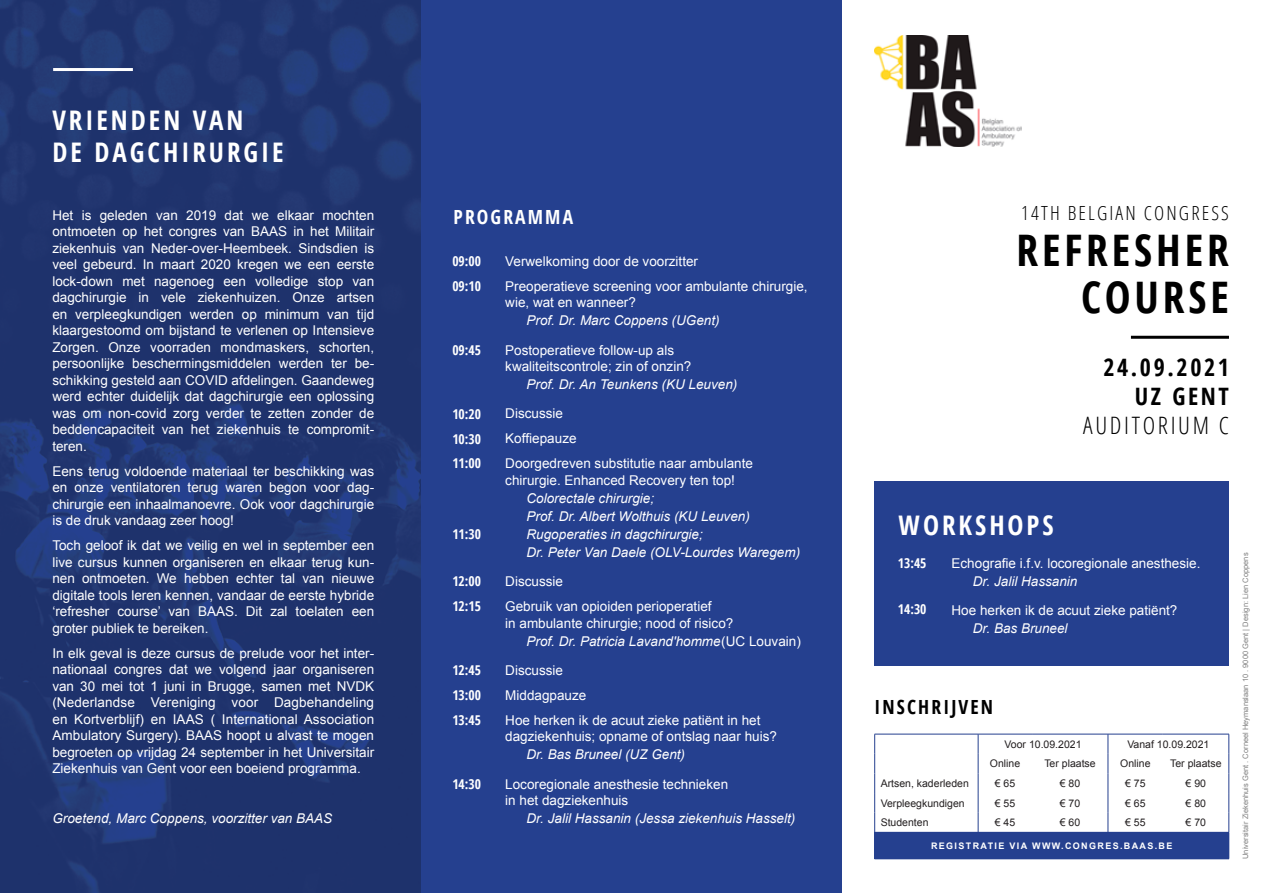
<style>
.page{position:relative;width:1263px;height:893px;background:#fff}
.page>*{position:absolute;margin:0;border:0;box-sizing:border-box;transform-origin:0 0}
.t1{font:700 43.5px/46.5px "Open Sans Condensed";letter-spacing:.09em;color:#000;text-align:right}
.t2{font:700 27px/32.4px "Open Sans Condensed";letter-spacing:.11em;color:#fff}
.t3{font:700 24px/28.8px "Open Sans Condensed";letter-spacing:.11em;color:#000;text-align:right}
.t4{font:300 24px "Open Sans Condensed";letter-spacing:.11em;color:#000}
.t5{font:300 19.5px "Open Sans Condensed";letter-spacing:.11em;color:#000}
.t6{font:700 19.5px "Open Sans Condensed";letter-spacing:.11em;color:#000}
.t7{font:700 19.5px "Open Sans Condensed";letter-spacing:.11em;color:#fff}
.t8{font:13.5px/16.5px "Arial";color:#fff}
.t9{font:italic 13.5px/18px "Arial";color:#fff}
.t10{font:700 13.5px/24.6px "Open Sans Condensed";color:#fff}
.t11{font:10.5px "Arial";color:#231f20}
.t12{font:700 9px "Arial";letter-spacing:.15em;color:#fff}
.t13{font:7.5px "Arial";color:#808080}
.s1{font-style:italic}
</style>
<div class="page">
<img style="left:0;top:0;width:421px;height:893px">
<div style="left:421px;top:0;width:421px;height:893px;background:#25408f"></div>
<div style="left:874px;top:482px;width:355px;height:184px;background:#25408f"></div>
<div style="left:875px;top:832px;width:354px;height:27px;background:#25408f"></div>
<hr style="left:874px;top:734px;width:104px;height:1px;background:#25408f">
<svg style="left:874px;top:734px;width:1px;height:125px"></svg>
<hr style="left:874px;top:832px;width:104px;height:1px;background:#25408f">
<hr style="left:978px;top:734px;width:54px;height:1px;background:#25408f">
<hr style="left:1032px;top:734px;width:76px;height:1px;background:#25408f">
<svg style="left:978px;top:734px;width:1px;height:98px"></svg>
<hr style="left:1108px;top:734px;width:55px;height:1px;background:#25408f">
<hr style="left:1163px;top:734px;width:66px;height:1px;background:#25408f">
<svg style="left:1108px;top:734px;width:1px;height:98px"></svg>
<svg style="left:1228px;top:734px;width:1px;height:98px"></svg>
<hr style="left:1131px;top:336px;width:98px;height:3px;background:#000">
<img style="left:874px;top:35px;width:147px;height:112px">
<hr style="left:53px;top:68px;width:80px;height:3px;background:#fff">
<h2 class="t2" style="left:52px;top:103px;width:233px">VRIENDEN VAN<br>DE DAGCHIRURGIE</h2>
<p class="t8" style="left:52px;top:207px;width:323px;text-align:justify">Het is geleden van 2019 dat we elkaar mochten ontmoeten op het congres van BAAS in het Militair ziekenhuis van Neder-over-Heembeek. Sindsdien is veel gebeurd. In maart 2020 kregen we een eerste lock-down met nagenoeg een volledige stop van dagchirurgie in vele ziekenhuizen. Onze artsen en verpleegkundigen werden op minimum van tijd klaargestoomd om bijstand te verlenen op Intensieve Zorgen. Onze voorraden mondmaskers, schorten, persoonlijke beschermingsmiddelen werden ter be&shy;schikking gesteld aan COVID afdelingen. Gaandeweg werd echter duidelijk dat dagchirurgie een oplossing was om non-covid zorg verder te zetten zonder de beddencapaciteit van het ziekenhuis te compromit&shy;teren.</p>
<p class="t8" style="left:52px;top:463px;width:323px;text-align:justify">Eens terug voldoende materiaal ter beschikking was en onze ventilatoren terug waren begon voor dag&shy;chirurgie een inhaalmanoevre. Ook voor dagchirurgie is de druk vandaag zeer hoog!</p>
<p class="t8" style="left:52px;top:537px;width:323px;text-align:justify">Toch geloof ik dat we veilig en wel in september een live cursus kunnen organiseren en elkaar terug kun&shy;nen ontmoeten. We hebben echter tal van nieuwe digitale tools leren kennen, vandaar de eerste hybride ‘refresher course’ van BAAS. Dit zal toelaten een groter publiek te bereiken.</p>
<p class="t8" style="left:52px;top:645px;width:323px;text-align:justify">In elk geval is deze cursus de prelude voor het inter&shy;nationaal congres dat we volgend jaar organiseren van 30 mei tot 1 juni in Brugge, samen met NVDK (Nederlandse Vereniging voor Dagbehandeling en Kortverblijf) en IAAS ( International Association Ambulatory Surgery). BAAS hoopt u alvast te mogen begroeten op vrijdag 24 september in het Universitair Ziekenhuis van Gent voor een boeiend programma.</p>
<p class="t9" style="left:52px;top:809px;width:281px">Groetend, Marc Coppens, voorzitter van BAAS</p>
<h3 class="t7" style="left:453px;top:203px;width:121px">PROGRAMMA</h3>
<p class="t10" style="left:452px;top:249px;width:30px">09:00<br>09:10</p>
<p class="t8" style="left:505px;top:249px;width:304px;line-height:25px">Verwelkoming door de voorzitter<br>Preoperatieve screening voor ambulante chirurgie,</p>
<p class="t8" style="left:505px;top:294px;width:132px">wie, wat en wanneer?</p>
<p class="t9" style="left:526px;top:312px;width:195px">Prof. Dr. Marc Coppens (UGent)</p>
<p class="t8" style="left:505px;top:342px;width:188px">Postoperatieve follow-up als kwaliteitscontrole; zin of onzin?</p>
<p class="t9" style="left:526px;top:375px;width:212px">Prof. Dr. An Teunkens (KU Leuven)</p>
<p class="t8" style="left:505px;top:401px;width:249px;line-height:25px">Discussie<br>Koffiepauze<br>Doorgedreven substitutie naar ambulante</p>
<p class="t8" style="left:505px;top:472px;width:231px">chirurgie. Enhanced Recovery ten top!</p>
<p class="t9" style="left:526px;top:489px;width:275px">Colorectale chirurgie;<br>Prof. Dr. Albert Wolthuis (KU Leuven)<br>Rugoperaties in dagchirurgie;<br>Dr. Peter Van Daele (OLV-Lourdes Waregem)</p>
<p class="t8" style="left:505px;top:569px;width:208px;line-height:25px">Discussie<br>Gebruik van opioiden perioperatief</p>
<p class="t8" style="left:526px;top:614px;width:276px;line-height:18px;text-indent:-21px">in ambulante chirurgie; nood of risico?<br><span class="s1">Prof. Dr. Patricia Lavand'homme</span>(UC Louvain)</p>
<p class="t8" style="left:505px;top:658px;width:257px;line-height:25px">Discussie<br>Middagpauze<br>Hoe herken ik de acuut zieke patiënt in het</p>
<p class="t8" style="left:505px;top:728px;width:273px">dagziekenhuis; opname of ontslag naar huis?</p>
<p class="t9" style="left:526px;top:746px;width:160px">Dr. Bas Bruneel (UZ Gent)</p>
<p class="t8" style="left:505px;top:776px;width:224px">Locoregionale anesthesie technieken in het dagziekenhuis</p>
<p class="t9" style="left:526px;top:809px;width:270px">Dr. Jalil Hassanin (Jessa ziekenhuis Hasselt)</p>
<p class="t10" style="left:452px;top:337px;width:30px">09:45</p>
<p class="t10" style="left:452px;top:401px;width:30px;text-align:justify">10:20<br>10:30<br>11:00</p>
<p class="t10" style="left:452px;top:522px;width:30px">11:30</p>
<p class="t10" style="left:452px;top:568px;width:30px;line-height:25.8px">12:00<br>12:15</p>
<p class="t10" style="left:452px;top:657px;width:30px;line-height:25px;text-align:justify">12:45<br>13:00<br>13:45</p>
<p class="t10" style="left:452px;top:771px;width:30px">14:30</p>
<h3 class="t5" style="left:1021px;top:200px;width:209px">14TH BELGIAN CONGRESS</h3>
<h1 class="t1" style="left:1016px;top:226px;width:214px">REFRESHER<br>COURSE</h1>
<h3 class="t3" style="left:1103px;top:353px;width:127px">24.09.2021<br>UZ GENT</h3>
<h3 class="t4" style="left:1083px;top:409px;width:147px">AUDITORIUM C</h3>
<h2 class="t2" style="left:899px;top:508px;width:157px">WORKSHOPS</h2>
<p class="t8" style="left:951px;top:555px;width:250px">Echografie i.f.v. locoregionale anesthesie.</p>
<p class="t9" style="left:973px;top:572px;width:106px">Dr. Jalil Hassanin</p>
<p class="t8" style="left:951px;top:602px;width:227px">Hoe herken ik de acuut zieke patiënt?</p>
<p class="t9" style="left:973px;top:620px;width:96px">Dr. Bas Bruneel</p>
<p class="t10" style="left:898px;top:551px;width:30px">13:45</p>
<p class="t10" style="left:898px;top:596px;width:30px">14:30</p>
<h3 class="t6" style="left:874px;top:693px;width:120px">INSCHRIJVEN</h3>
<p class="t11" style="left:1004px;top:737px;width:79px">Voor 10.09.2021</p>
<p class="t11" style="left:1127px;top:737px;width:84px">Vanaf 10.09.2021</p>
<p class="t11" style="left:990px;top:757px;width:32px">Online</p>
<p class="t11" style="left:1044px;top:757px;width:53px">Ter plaatse</p>
<p class="t11" style="left:1120px;top:757px;width:32px">Online</p>
<p class="t11" style="left:1170px;top:757px;width:53px">Ter plaatse</p>
<p class="t11" style="left:881px;top:776px;width:90px">Artsen, kaderleden</p>
<p class="t11" style="left:995px;top:776px;width:22px">€ 65</p>
<p class="t11" style="left:1060px;top:776px;width:22px">€ 80</p>
<p class="t11" style="left:1125px;top:776px;width:22px">€ 75</p>
<p class="t11" style="left:1185px;top:776px;width:22px">€ 90</p>
<p class="t11" style="left:881px;top:796px;width:86px">Verpleegkundigen</p>
<p class="t11" style="left:995px;top:796px;width:22px">€ 55</p>
<p class="t11" style="left:1060px;top:796px;width:22px">€ 70</p>
<p class="t11" style="left:1125px;top:796px;width:22px">€ 65</p>
<p class="t11" style="left:1185px;top:796px;width:22px">€ 80</p>
<p class="t11" style="left:881px;top:816px;width:49px">Studenten</p>
<p class="t11" style="left:995px;top:816px;width:22px">€ 45</p>
<p class="t11" style="left:1060px;top:816px;width:22px">€ 60</p>
<p class="t11" style="left:1125px;top:816px;width:22px">€ 55</p>
<p class="t11" style="left:1185px;top:816px;width:22px">€ 70</p>
<p class="t12" style="left:931px;top:840px;width:243px">REGISTRATIE VIA WWW.CONGRES.BAAS.BE</p>
<p class="t13" style="left:1241px;top:859px;width:308px;rotate:-90deg">Universitair Ziekenhuis Gent . Corneel Heymanslaan 10 . 9000 Gent | Design: Lien Coppens</p>
</div>
